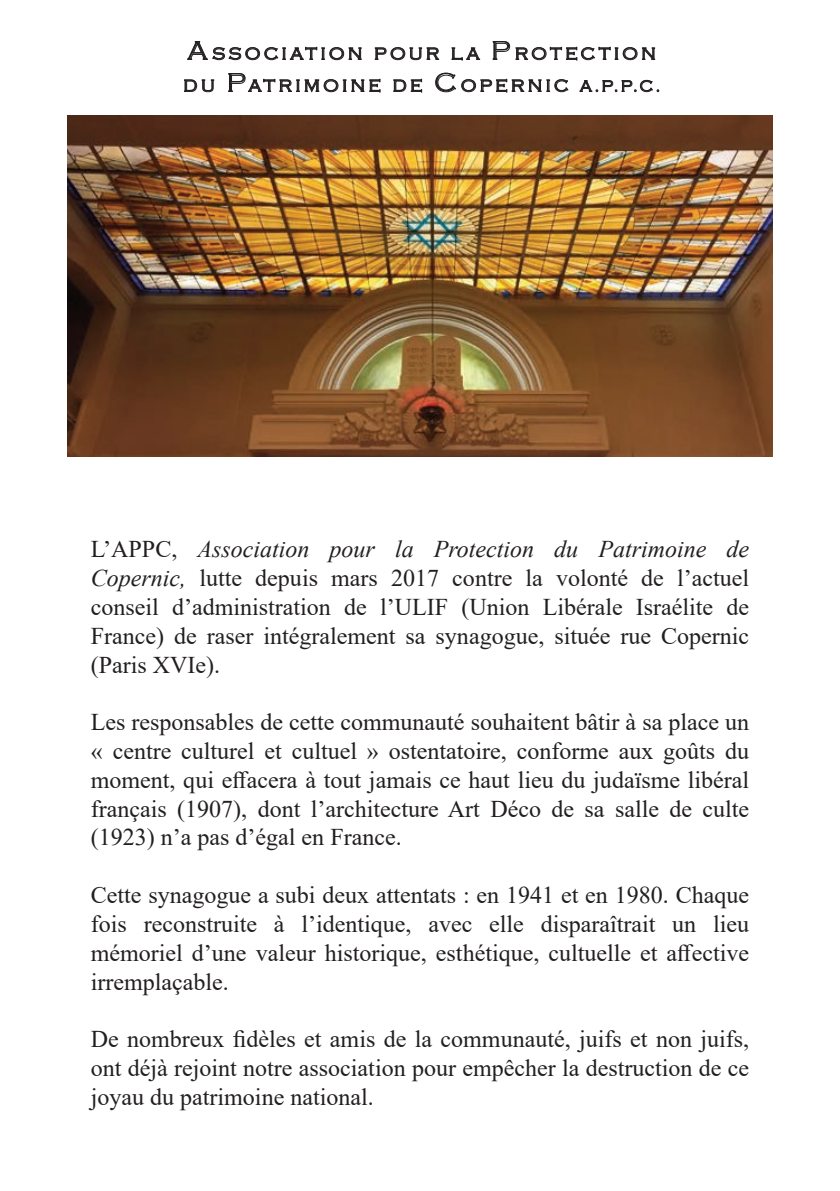
<style>
.page{position:relative;width:840px;height:1191px;background:#fff}
.page>*{position:absolute;margin:0;border:0;box-sizing:border-box;transform-origin:0 0}
.t1{font:24px "Times New Roman";color:#231f20}
.t2{font:italic 24px "Times New Roman";color:#231f20}
.t3{font:300 21px "Copperplate Gothic";letter-spacing:.155em;color:#231f20}
.t4{font:10.4px "Century";color:#231f20}
.s1{font-size:26.6px}
.s2{font-size:16.2px}
.s3{font-style:normal}
.s4{font-style:italic}
</style>
<div class="page">
<img style="left:67px;top:115px;width:705px;height:341px">
<svg style="left:187px;top:41px;width:175px;height:20px"></svg>
<svg style="left:374px;top:47px;width:65px;height:13px"></svg>
<svg style="left:451px;top:47px;width:29px;height:14px"></svg>
<svg style="left:492px;top:41px;width:163px;height:20px"></svg>
<svg style="left:184px;top:79px;width:30px;height:13px"></svg>
<svg style="left:228px;top:73px;width:152px;height:20px"></svg>
<svg style="left:393px;top:79px;width:29px;height:14px"></svg>
<svg style="left:435px;top:73px;width:133px;height:20px"></svg>
<svg style="left:579px;top:80px;width:80px;height:13px"></svg>
<p class="t3" style="left:187px;top:41px;width:469px"><span class="s1">A</span>ssociation pour la <span class="s1">P</span>rotection</p>
<p class="t3" style="left:183px;top:73px;width:478px">du <span class="s1">P</span>atrimoine de <span class="s1">C</span>opernic <span class="s2">A.P.P.C.</span></p>
<p class="t4" style="left:356px;top:48px;width:139px">et de la Communication, 2009.</p>
<p class="t2" style="left:91px;top:533px;width:659px"><span class="s3">L’APPC,</span> Association pour la Protection du Patrimoine de</p>
<p class="t1" style="left:91px;top:561px;width:659px"><span class="s4">Copernic,</span> lutte depuis mars 2017 contre la volonté de l’actuel</p>
<p class="t1" style="left:91px;top:590px;width:659px">conseil d’administration de l’ULIF (Union Libérale Israélite de</p>
<p class="t1" style="left:91px;top:619px;width:659px">France) de raser intégralement sa synagogue, située rue Copernic</p>
<p class="t1" style="left:91px;top:647px;width:131px">(Paris XVIe).</p>
<p class="t1" style="left:91px;top:705px;width:659px">Les responsables de cette communauté souhaitent bâtir à sa place un</p>
<p class="t1" style="left:91px;top:734px;width:659px">« centre culturel et cultuel » ostentatoire, conforme aux goûts du</p>
<p class="t1" style="left:91px;top:763px;width:659px">moment, qui effacera à tout jamais ce haut lieu du judaïsme libéral</p>
<p class="t1" style="left:91px;top:791px;width:659px">français (1907), dont l’architecture Art Déco de sa salle de culte</p>
<p class="t1" style="left:91px;top:820px;width:312px">(1923) n’a pas d’égal en France.</p>
<p class="t1" style="left:91px;top:878px;width:659px">Cette synagogue a subi deux attentats : en 1941 et en 1980. Chaque</p>
<p class="t1" style="left:91px;top:907px;width:659px">fois reconstruite à l’identique, avec elle disparaîtrait un lieu</p>
<p class="t1" style="left:91px;top:935px;width:659px">mémoriel d’une valeur historique, esthétique, cultuelle et affective</p>
<p class="t1" style="left:91px;top:964px;width:139px">irremplaçable.</p>
<p class="t1" style="left:91px;top:1022px;width:659px">De nombreux fidèles et amis de la communauté, juifs et non juifs,</p>
<p class="t1" style="left:91px;top:1051px;width:659px">ont déjà rejoint notre association pour empêcher la destruction de ce</p>
<p class="t1" style="left:91px;top:1079px;width:284px">joyau du patrimoine national.</p>
</div>
